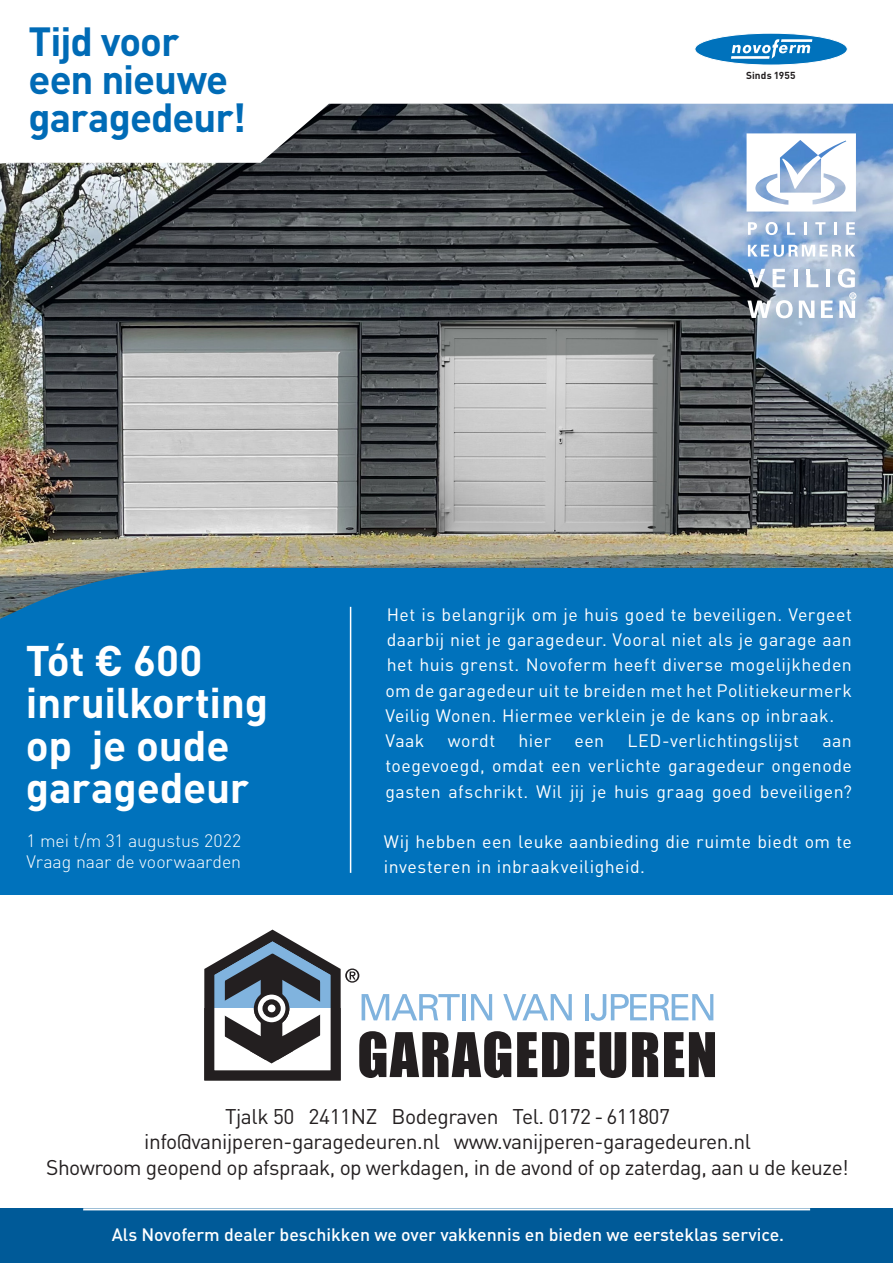
<style>
.page{position:relative;width:893px;height:1263px;background:#fff}
.page>*{position:absolute;margin:0;border:0;box-sizing:border-box;transform-origin:0 0}
.t1{font:700 42.3px/42.3px "DIN";letter-spacing:-.01em;color:#fff}
.t2{font:700 40.2px/38.2px "DIN";letter-spacing:-.025em;color:#006bb6}
.t3{font:21px "DIN";letter-spacing:-.025em;color:#231f20}
.t4{font:17.7px/25.2px "DIN";letter-spacing:.025em;color:#fff}
.t5{font:500 17.7px "DIN";color:#fff}
.t6{font:300 17.7px/21.3px "DIN";letter-spacing:-.005em;color:#fff}
.t7{font:700 10.05px "DIN";letter-spacing:.015em;color:#231f20}
</style>
<div class="page">
<img style="left:0;top:165px;width:893px;height:398px">
<div style="left:0;top:563px;width:893px;height:332px;background:#0072bc"></div>
<hr style="left:350px;top:607px;width:1px;height:266px;background:#fff">
<div style="left:0;top:1208px;width:893px;height:55px;background:#005a98"></div>
<hr style="left:83px;top:1208px;width:727px;height:2px;background:#fff">
<svg style="left:0;top:33px;width:893px;height:132px"></svg>
<div style="left:695px;top:33px;width:152px;height:32px;background:#0072bc;border-radius:50%"></div>
<div style="left:694px;top:33px;width:154px;height:32px;border:1px solid #fff;border-radius:50%"></div>
<hr style="left:731px;top:56px;width:39px;height:3px;background:#fff">
<svg style="left:732px;top:39px;width:80px;height:20px"></svg>
<hr style="left:794px;top:275px;width:4px;height:12px;background:#fff">
<hr style="left:826px;top:275px;width:4px;height:12px;background:#fff">
<svg style="left:821px;top:301px;width:12px;height:17px"></svg>
<svg style="left:799px;top:301px;width:15px;height:17px"></svg>
<svg style="left:747px;top:300px;width:46px;height:18px"></svg>
<svg style="left:747px;top:269px;width:18px;height:18px"></svg>
<svg style="left:773px;top:269px;width:12px;height:18px"></svg>
<svg style="left:794px;top:269px;width:4px;height:6px"></svg>
<svg style="left:806px;top:269px;width:12px;height:18px"></svg>
<svg style="left:826px;top:269px;width:4px;height:6px"></svg>
<svg style="left:838px;top:268px;width:17px;height:20px"></svg>
<svg style="left:748px;top:245px;width:107px;height:12px"></svg>
<svg style="left:846px;top:222px;width:9px;height:13px"></svg>
<svg style="left:834px;top:222px;width:3px;height:13px"></svg>
<svg style="left:815px;top:222px;width:10px;height:13px"></svg>
<svg style="left:804px;top:222px;width:3px;height:13px"></svg>
<svg style="left:787px;top:222px;width:8px;height:13px"></svg>
<svg style="left:766px;top:222px;width:12px;height:13px"></svg>
<svg style="left:748px;top:222px;width:9px;height:13px"></svg>
<div style="left:849px;top:292px;width:7px;height:7px;border:1px solid #fff;border-radius:50%"></div>
<svg style="left:839px;top:294px;width:16px;height:24px"></svg>
<svg style="left:747px;top:133px;width:109px;height:79px"></svg>
<svg style="left:204px;top:929px;width:511px;height:152px"></svg>
<h2 class="t2" style="left:29px;top:21px;width:219px">Tijd voor een nieuwe garagedeur!</h2>
<p class="t7" style="left:746px;top:69px;width:51px">Sinds 1955</p>
<h1 class="t1" style="left:26px;top:638px;width:244px">Tót € 600 inruilkorting op je oude garagedeur</h1>
<p class="t6" style="left:26px;top:829px;width:216px">1 mei t/m 31 augustus 2022<br>Vraag naar de voorwaarden</p>
<p class="t4" style="left:385px;top:601px;width:468px">Het is belangrijk om je huis goed te beveiligen. Vergeet daarbij niet je garagedeur. Vooral niet als je garage aan het huis grenst. Novoferm heeft diverse mogelijkheden om de garagedeur uit te breiden met het Politiekeurmerk Veilig Wonen. Hiermee verklein je de kans op inbraak.<br>Vaak</p>
<p class="t4" style="left:448px;top:728px;width:49px">wordt</p>
<p class="t4" style="left:518px;top:728px;width:34px">hier</p>
<p class="t4" style="left:574px;top:728px;width:31px">een</p>
<p class="t4" style="left:627px;top:728px;width:173px">LED-verlichtingslijst</p>
<p class="t4" style="left:385px;top:728px;width:468px;text-align:justify;text-indent:437px">aan toegevoegd, omdat een verlichte garagedeur ongenode gasten afschrikt. Wil jij je huis graag goed beveiligen?</p>
<p class="t4" style="left:384px;top:829px;width:470px">Wij hebben een leuke aanbieding die ruimte biedt om te investeren in inbraakveiligheid.</p>
<p class="t3" style="left:225px;top:1103px;width:447px">Tjalk 50 2411NZ Bodegraven Tel. 0172 - 611807</p>
<p class="t3" style="left:144px;top:1129px;width:608px">info@vanijperen-garagedeuren.nl www.vanijperen-garagedeuren.nl</p>
<p class="t3" style="left:46px;top:1154px;width:804px">Showroom geopend op afspraak, op werkdagen, in de avond of op zaterdag, aan u de keuze!</p>
<p class="t5" style="left:112px;top:1223px;width:674px">Als Novoferm dealer beschikken we over vakkennis en bieden we eersteklas service.</p>
</div>
